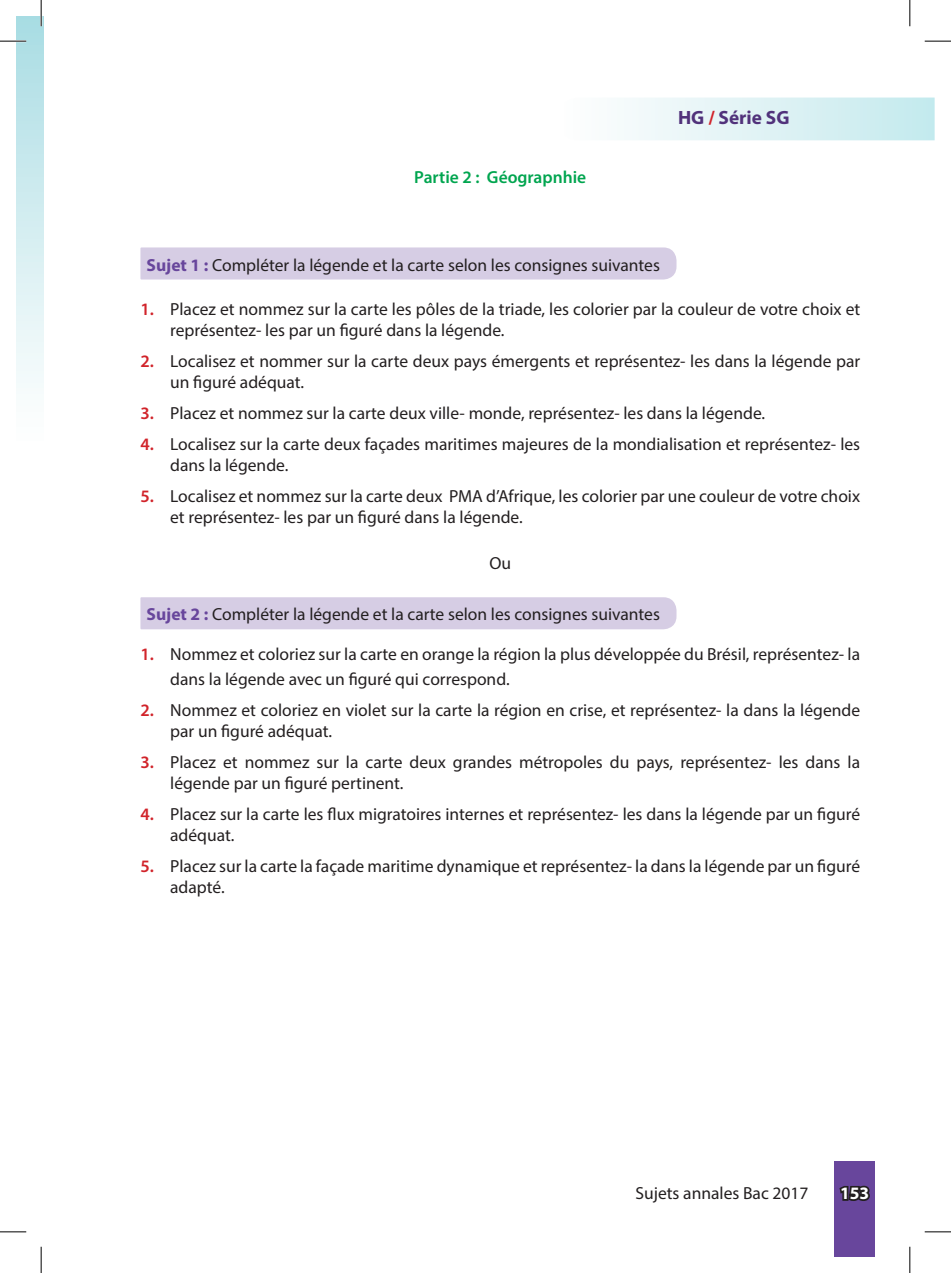
<style>
.page{position:relative;width:951px;height:1273px;background:#fff}
.page>*{position:absolute;margin:0;border:0;box-sizing:border-box;transform-origin:0 0}
.t1{font:700 19.25px "Myriad Pro";color:#51327b}
.corps_de_texte{font:17.5px/21px "Myriad Pro";color:#231f20}
.corps_de_texte-2{font:600 17.5px "Myriad Pro";color:#00a54f}
.t2{font:700 17.5px "Myriad Pro";color:#fff}
.s1{color:#d1232a}
.s2{font-weight:700;color:#68469c}
.s3{font-weight:600;color:#d1232a}
</style>
<div class="page">
<div style="left:16px;top:16px;width:28px;height:434px;background:linear-gradient(to bottom,#a9dce3,#fff)"></div>
<svg style="left:624px;top:98px;width:310px;height:42px"></svg>
<div style="left:834px;top:1161px;width:40px;height:95px;background:#68469c"></div>
<svg style="left:839px;top:1185px;width:31px;height:16px"></svg>
<div style="left:140px;top:247px;width:537px;height:33px;background:#d6cde4"></div>
<div style="left:140px;top:597px;width:537px;height:33px;background:#d6cde4"></div>
<hr style="left:0;top:40px;width:26px;height:2px;background:#fff">
<hr style="left:40px;top:0;width:2px;height:26px;background:#fff">
<svg style="left:0;top:41px;width:26px;height:1px"></svg>
<svg style="left:924px;top:41px;width:26px;height:1px"></svg>
<svg style="left:0;top:1231px;width:26px;height:1px"></svg>
<svg style="left:924px;top:1231px;width:26px;height:1px"></svg>
<svg style="left:41px;top:0;width:1px;height:26px"></svg>
<svg style="left:41px;top:1247px;width:1px;height:26px"></svg>
<svg style="left:909px;top:0;width:1px;height:26px"></svg>
<svg style="left:909px;top:1247px;width:1px;height:26px"></svg>
<p class="corps_de_texte-2" style="left:414px;top:166px;width:173px">Partie 2 : Géograpnhie</p>
<p class="t1" style="left:678px;top:105px;width:113px">HG <span class="s1">/</span> Série SG</p>
<p class="corps_de_texte" style="left:147px;top:254px;width:515px"><span class="s2">Sujet 1 :</span> Compléter la légende et la carte selon les consignes suivantes</p>
<p class="corps_de_texte" style="left:170px;top:299px;width:691px;text-indent:-30px"><span class="s3">1.</span> Placez et nommez sur la carte les pôles de la triade, les colorier par la couleur de votre choix et représentez- les par un figuré dans la légende.</p>
<p class="corps_de_texte" style="left:170px;top:351px;width:691px;text-indent:-30px"><span class="s3">2.</span> Localisez et nommer sur la carte deux pays émergents et représentez- les dans la légende par un figuré adéquat.</p>
<p class="corps_de_texte" style="left:140px;top:403px;width:626px"><span class="s3">3.</span> Placez et nommez sur la carte deux ville- monde, représentez- les dans la légende.</p>
<p class="corps_de_texte" style="left:170px;top:434px;width:691px;text-indent:-30px"><span class="s3">4.</span> Localisez sur la carte deux façades maritimes majeures de la mondialisation et représentez- les dans la légende.</p>
<p class="corps_de_texte" style="left:170px;top:485px;width:691px;text-indent:-30px"><span class="s3">5.</span> Localisez et nommez sur la carte deux PMA d’Afrique, les colorier par une couleur de votre choix et représentez- les par un figuré dans la légende.</p>
<p class="corps_de_texte" style="left:489px;top:552px;width:23px">Ou</p>
<p class="corps_de_texte" style="left:147px;top:604px;width:515px"><span class="s2">Sujet 2 :</span> Compléter la légende et la carte selon les consignes suivantes</p>
<p class="corps_de_texte" style="left:170px;top:641px;width:691px;line-height:25.2px;text-indent:-30px"><span class="s3">1.</span> Nommez et coloriez sur la carte en orange la région la plus développée du Brésil, représentez- la dans la légende avec un figuré qui correspond.</p>
<p class="corps_de_texte" style="left:170px;top:700px;width:691px;text-indent:-30px"><span class="s3">2.</span> Nommez et coloriez en violet sur la carte la région en crise, et représentez- la dans la légende par un figuré adéquat.</p>
<p class="corps_de_texte" style="left:170px;top:752px;width:691px;text-indent:-30px"><span class="s3">3.</span> Placez et nommez sur la carte deux grandes métropoles du pays, représentez- les dans la légende par un figuré pertinent.</p>
<p class="corps_de_texte" style="left:170px;top:803px;width:691px;text-indent:-30px"><span class="s3">4.</span> Placez sur la carte les flux migratoires internes et représentez- les dans la légende par un figuré adéquat.</p>
<p class="corps_de_texte" style="left:170px;top:855px;width:691px;text-indent:-30px"><span class="s3">5.</span> Placez sur la carte la façade maritime dynamique et représentez- la dans la légende par un figuré adapté.</p>
<p class="corps_de_texte" style="left:635px;top:1182px;width:174px">Sujets annales Bac 2017</p>
<p class="t2" style="left:839px;top:1182px;width:31px">153</p>
</div>
